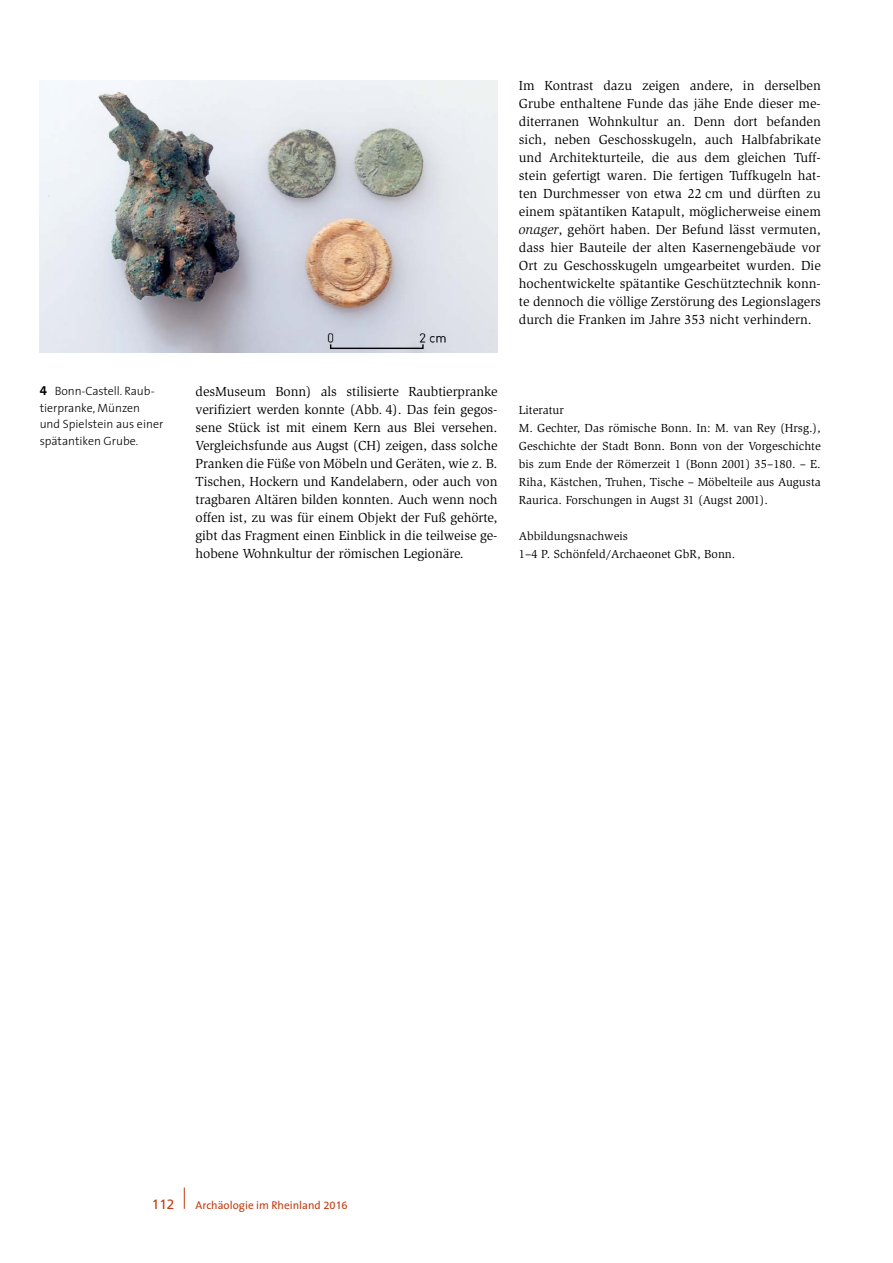
<style>
.page{position:relative;width:893px;height:1263px;background:#fff}
.page>*{position:absolute;margin:0;border:0;box-sizing:border-box;transform-origin:0 0}
.FLIESS_SLIMBACH_9_PT{font:13.5px/18px "Slimbach";letter-spacing:-.005em;color:#000;text-align:justify}
.t1{font:13.5px "Frutiger CE";color:#c33c11}
.LITERATUR___ABBILDUN{font:12px/18px "Slimbach";color:#000;text-align:justify}
.BILDUNTERSCHRIFT{font:300 12px/16.5px "The Sans";color:#000}
.t2{font:11.25px "The Sans";color:#c33c11}
.s1{font-family:"The Sans Bold Caps";font-weight:400;font-size:13.05px}
.s2{font-style:italic}
.s3{font-family:"The Sans B W5 Plain"}
.s4{font-family:"Frutiger CE";font-size:10.65px}
</style>
<div class="page">
<svg style="left:184px;top:1187px;width:1px;height:22px"></svg>
<img style="left:40px;top:80px;width:458px;height:273px">
<p class="BILDUNTERSCHRIFT" style="left:40px;top:382px;width:125px"><span class="s1">4</span> Bonn-Castell. Raub&shy;tierpranke, Münzen und Spielstein aus einer spätantiken Grube.</p>
<p class="FLIESS_SLIMBACH_9_PT" style="left:519px;top:77px;width:303px">Im Kontrast dazu zeigen andere, in derselben Grube enthaltene Funde das jähe Ende dieser me&shy;diterranen Wohnkultur an. Denn dort befanden sich, neben Geschosskugeln, auch Halbfabrikate und Architekturteile, die aus dem gleichen Tuff&shy;stein gefertigt waren. Die fertigen Tuffkugeln hat&shy;ten Durchmesser von etwa 22 cm und dürften zu einem spätantiken Katapult, möglicherweise einem <span class="s2">onager</span>, gehört haben. Der Befund lässt vermuten, dass hier Bauteile der alten Kasernengebäude vor Ort zu Geschosskugeln umgearbeitet wurden. Die hochentwickelte spätantike Geschütztechnik konn&shy;te dennoch die völlige Zerstörung des Legionslagers durch die Franken im Jahre 353 nicht verhindern.</p>
<p class="FLIESS_SLIMBACH_9_PT" style="left:196px;top:383px;width:303px">desMuseum Bonn) als stilisierte Raubtierpranke verifiziert werden konnte (Abb. 4). Das fein gegos&shy;sene Stück ist mit einem Kern aus Blei versehen.<br>Vergleichsfunde aus Augst (CH) zeigen, dass solche Pranken die Füße von Möbeln und Geräten, wie z. B.<br>Tischen, Hockern und Kandelabern, oder auch von tragbaren Altären bilden konnten. Auch wenn noch offen ist, zu was für einem Objekt der Fuß gehörte, gibt das Fragment einen Einblick in die teilweise ge&shy;hobene Wohnkultur der römischen Legionäre.</p>
<p class="LITERATUR___ABBILDUN" style="left:519px;top:401px;width:47px">Literatur</p>
<p class="LITERATUR___ABBILDUN" style="left:519px;top:419px;width:303px">M. Gechter, Das römische Bonn. In: M. van Rey (Hrsg.), Geschichte der Stadt Bonn. Bonn von der Vorgeschichte bis zum Ende der Römerzeit 1 (Bonn 2001) 35–180. – E.<br>Riha, Kästchen, Truhen, Tische – Möbelteile aus Augusta Raurica. Forschungen in Augst 31 (Augst 2001).</p>
<p class="LITERATUR___ABBILDUN" style="left:519px;top:527px;width:111px">Abbildungsnachweis</p>
<p class="LITERATUR___ABBILDUN" style="left:519px;top:545px;width:218px">1–4 P. Schönfeld/Archaeonet GbR, Bonn.</p>
<p class="t1" style="left:152px;top:1196px;width:24px">112</p>
<p class="t2" style="left:196px;top:1196px;width:153px">Archäologie im Rheinland <span class="s3">20</span><span class="s4">1</span><span class="s3">6</span></p>
</div>
